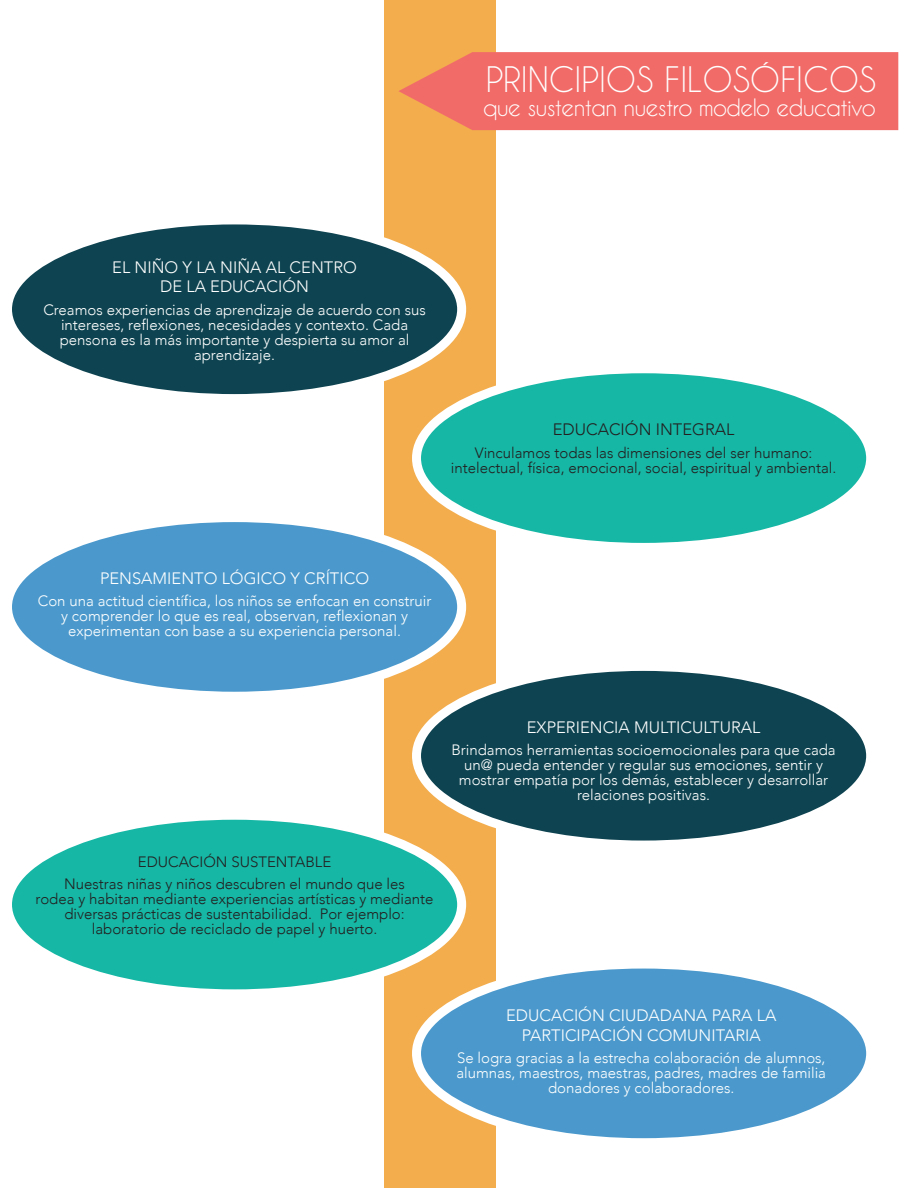
<style>
.page{position:relative;width:918px;height:1188px;background:#fff}
.page>*{position:absolute;margin:0;border:0;box-sizing:border-box;transform-origin:0 0}
.t1{font:33px "Caviar Dreams";color:#fff}
.t2{font:22.5px "Caviar Dreams";letter-spacing:-.035em;color:#fff}
.t3{font:300 16.5px/19.5px "Avenir";color:#fff;text-align:center}
.t4{font:300 16.5px "Avenir";color:#231f20}
.t5{font:300 15px/15px "Avenir";color:#fff;text-align:center}
.t6{font:300 15px/15px "Avenir";color:#231f20;text-align:center}
</style>
<div class="page">
<div style="left:384px;top:0;width:112px;height:1188px;background:#f3ad4d"></div>
<svg style="left:399px;top:52px;width:499px;height:78px;background:#f17067"></svg>
<div style="left:8px;top:220px;width:454px;height:179px;background:#0e4451;border-radius:50%"></div>
<div style="left:3px;top:215px;width:463px;height:188px;border:9px solid #fff;border-radius:50%"></div>
<div style="left:417px;top:369px;width:454px;height:178px;background:#16b7a5;border-radius:50%"></div>
<div style="left:412px;top:364px;width:463px;height:188px;border:9px solid #fff;border-radius:50%"></div>
<div style="left:8px;top:518px;width:454px;height:178px;background:#4b99cc;border-radius:50%"></div>
<div style="left:3px;top:513px;width:463px;height:188px;border:9px solid #fff;border-radius:50%"></div>
<div style="left:417px;top:666px;width:454px;height:179px;background:#0e4451;border-radius:50%"></div>
<div style="left:412px;top:662px;width:463px;height:188px;border:9px solid #fff;border-radius:50%"></div>
<div style="left:8px;top:815px;width:454px;height:179px;background:#16b7a5;border-radius:50%"></div>
<div style="left:3px;top:811px;width:463px;height:187px;border:9px solid #fff;border-radius:50%"></div>
<div style="left:417px;top:964px;width:454px;height:179px;background:#4b99cc;border-radius:50%"></div>
<div style="left:412px;top:960px;width:463px;height:187px;border:9px solid #fff;border-radius:50%"></div>
<p class="t1" style="left:486px;top:62px;width:392px">PRINCIPIOS FILOSÓFICOS</p>
<p class="t2" style="left:483px;top:95px;width:394px">que sustentan nuestro modelo educativo</p>
<p class="t3" style="left:112px;top:257px;width:246px">EL NIÑO Y LA NIÑA AL CENTRO<br>DE LA EDUCACIÓN</p>
<p class="t5" style="left:43px;top:302px;width:384px">Creamos experiencias de aprendizaje de acuerdo con sus intereses, reflexiones, necesidades y contexto. Cada pensona es la más importante y despierta su amor al aprendizaje.</p>
<p class="t4" style="left:553px;top:420px;width:183px">EDUCACIÓN INTEGRAL</p>
<p class="t6" style="left:451px;top:445px;width:387px">Vinculamos todas las dimensiones del ser humano: intelectual, física, emocional, social, espiritual y ambiental.</p>
<p class="t3" style="left:100px;top:568px;width:271px">PENSAMIENTO LÓGICO Y CRÍTICO</p>
<p class="t5" style="left:38px;top:594px;width:395px">Con una actitud científica, los niños se enfocan en construir y comprender lo que es real, observan, reflexionan y experimentan con base a su experiencia personal.</p>
<p class="t6" style="left:64px;top:850px;width:342px;line-height:22.5px">EDUCACIÓN SUSTENTABLE<br>Nuestras niñas y niños descubren el mundo que les</p>
<p class="t6" style="left:36px;top:892px;width:399px">rodea y habitan mediante experiencias artísticas y mediante diversas prácticas de sustentabilidad. Por ejemplo: laboratorio de reciclado de papel y huerto.</p>
<p class="t3" style="left:527px;top:717px;width:235px">EXPERIENCIA MULTICULTURAL</p>
<p class="t5" style="left:451px;top:743px;width:386px">Brindamos herramientas socioemocionales para que cada un@ pueda entender y regular sus emociones, sentir y mostrar empatía por los demás, establecer y desarrollar relaciones positivas.</p>
<p class="t3" style="left:506px;top:1006px;width:272px">EDUCACIÓN CIUDADANA PARA LA<br>PARTICIPACIÓN COMUNITARIA</p>
<p class="t5" style="left:456px;top:1051px;width:371px">Se logra gracias a la estrecha colaboración de alumnos, alumnas, maestros, maestras, padres, madres de familia donadores y colaboradores.</p>
</div>
